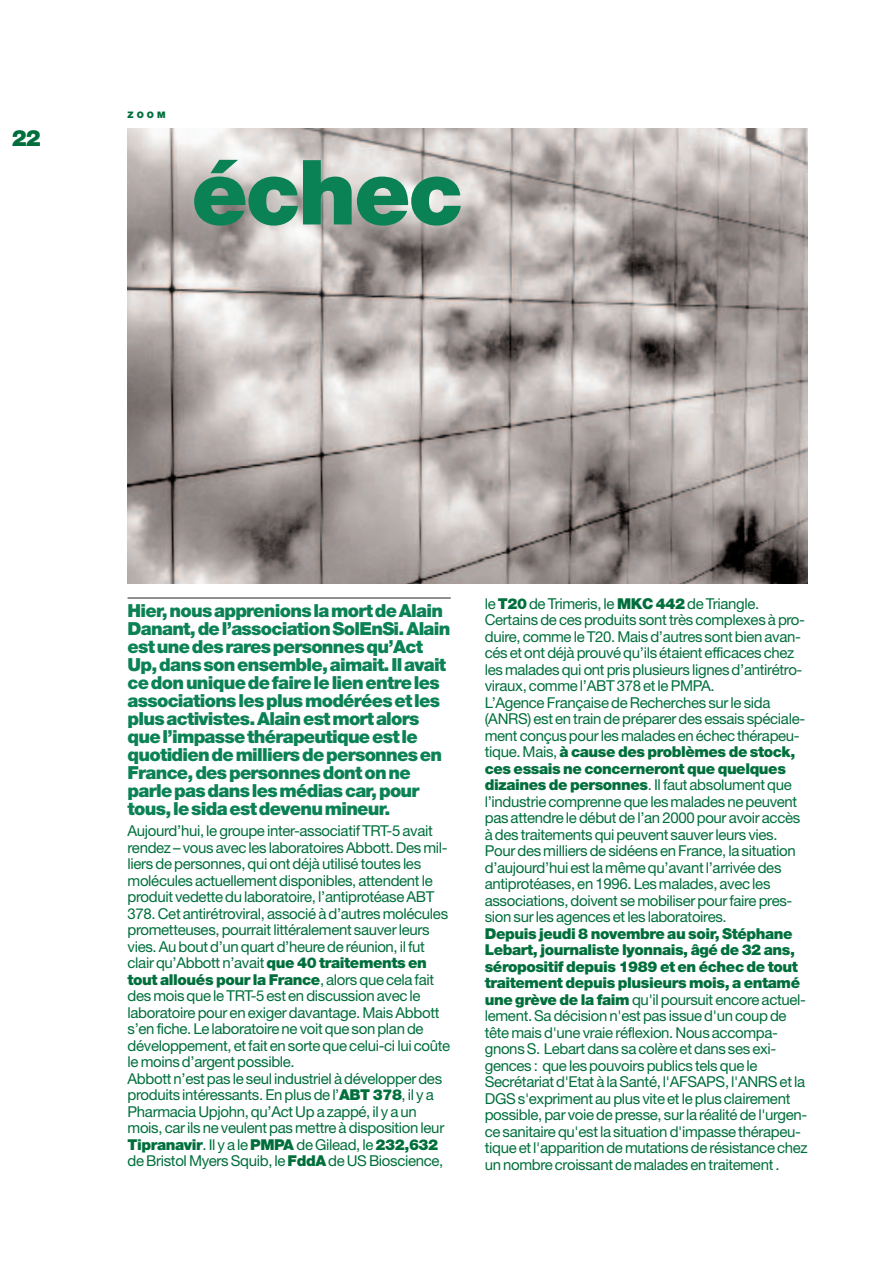
<style>
.page{position:relative;width:893px;height:1263px;background:#fff}
.page>*{position:absolute;margin:0;border:0;box-sizing:border-box;transform-origin:0 0}
.t1{font:900 90px "Helvetica Neue";letter-spacing:-.025em;color:#0b8256}
.t2{font:900 22.5px "Helvetica Neue";color:#006f3c}
.t3{font:900 18px/18px "Helvetica Neue";letter-spacing:-.04em;color:#0b8256}
.t4{font:15px/16.5px "Helvetica Neue";letter-spacing:-.02em;color:#006f3c}
.t5{font:900 9px "Helvetica Neue";color:#006f3c}
.s1{font-weight:900}
</style>
<div class="page">
<hr style="left:128px;top:598px;width:323px;height:1px;background:#231f20">
<img style="left:128px;top:129px;width:680px;height:454px">
<h2 class="t2" style="left:12px;top:130px;width:31px">22</h2>
<p class="t5" style="left:128px;top:112px;width:40px">ZOOM</p>
<h1 class="t1" style="left:191px;top:160px;width:274px">échec</h1>
<p class="t3" style="left:128px;top:603px;width:324px">Hier, nous apprenions la mort de Alain Danant, de l’association SolEnSi. Alain est une des rares personnes qu’Act Up, dans son ensemble, aimait. Il avait ce don unique de faire le lien entre les associations les plus modérées et les plus activistes. Alain est mort alors que l’impasse thérapeutique est le quotidien de milliers de personnes en France, des personnes dont on ne parle pas dans les médias car, pour tous, le sida est devenu mineur.</p>
<p class="t4" style="left:128px;top:824px;width:324px">Aujourd’hui, le groupe inter-associatif TRT-5 avait rendez – vous avec les laboratoires Abbott. Des mil&shy;liers de personnes, qui ont déjà utilisé toutes les molécules actuellement disponibles, attendent le produit vedette du laboratoire, l’antiprotéase ABT 378. Cet antirétroviral, associé à d’autres molécules prometteuses, pourrait littéralement sauver leurs vies. Au bout d’un quart d’heure de réunion, il fut clair qu’Abbott n’avait <span class="s1">que 40 traitements en tout alloués pour la France</span>, alors que cela fait des mois que le TRT-5 est en discussion avec le laboratoire pour en exiger davantage. Mais Abbott s’en fiche. Le laboratoire ne voit que son plan de développement, et fait en sorte que celui-ci lui coûte le moins d’argent possible.<br>Abbott n’est pas le seul industriel à développer des produits intéressants. En plus de l’<span class="s1">ABT 378</span>, il y a Pharmacia Upjohn, qu’Act Up a zappé, il y a un mois, car ils ne veulent pas mettre à disposition leur <span class="s1">Tipranavir</span>. Il y a le <span class="s1">PMPA</span> de Gilead, le <span class="s1">232,632 </span>de Bristol Myers Squib, le <span class="s1">FddA</span>de US Bioscience,</p>
<p class="t4" style="left:485px;top:596px;width:322px">le <span class="s1">T20</span>de Trimeris, le <span class="s1">MKC 442</span>de Triangle.<br>Certains de ces produits sont très complexes à pro&shy;duire, comme le T20. Mais d’autres sont bien avan&shy;cés et ont déjà prouvé qu’ils étaient efficaces chez les malades qui ont pris plusieurs lignes d’antirétro&shy;viraux, comme l’ABT 378 et le PMPA.<br>L’Agence Française de Recherches sur le sida (ANRS) est en train de préparer des essais spéciale&shy;ment conçus pour les malades en échec thérapeu&shy;tique. Mais, <span class="s1">à cause des problèmes de stock, ces essais ne concerneront que quelques dizaines de personnes</span>. Il faut absolument que l’industrie comprenne que les malades ne peuvent pas attendre le début de l’an 2000 pour avoir accès à des traitements qui peuvent sauver leurs vies.<br>Pour des milliers de sidéens en France, la situation d’aujourd’hui est la même qu’avant l’arrivée des antiprotéases, en 1996. Les malades, avec les associations, doivent se mobiliser pour faire pres&shy;sion sur les agences et les laboratoires.</p>
<p class="t4" style="left:485px;top:926px;width:324px"><span class="s1">Depuis jeudi 8 novembre au soir, Stéphane Lebart, journaliste lyonnais, âgé de 32 ans, séropositif depuis 1989 et en échec de tout traitement depuis plusieurs mois, a entamé une grève de la faim</span> qu'il poursuit encore actuel&shy;lement. Sa décision n'est pas issue d'un coup de tête mais d'une vraie réflexion. Nous accompa&shy;gnons S. Lebart dans sa colère et dans ses exi&shy;gences : que les pouvoirs publics tels que le Secrétariat d'Etat à la Santé, l'AFSAPS, l'ANRS et la DGS s'expriment au plus vite et le plus clairement possible, par voie de presse, sur la réalité de l'urgen&shy;ce sanitaire qu'est la situation d'impasse thérapeu&shy;tique et l'apparition de mutations de résistance chez un nombre croissant de malades en traitement .</p>
</div>
